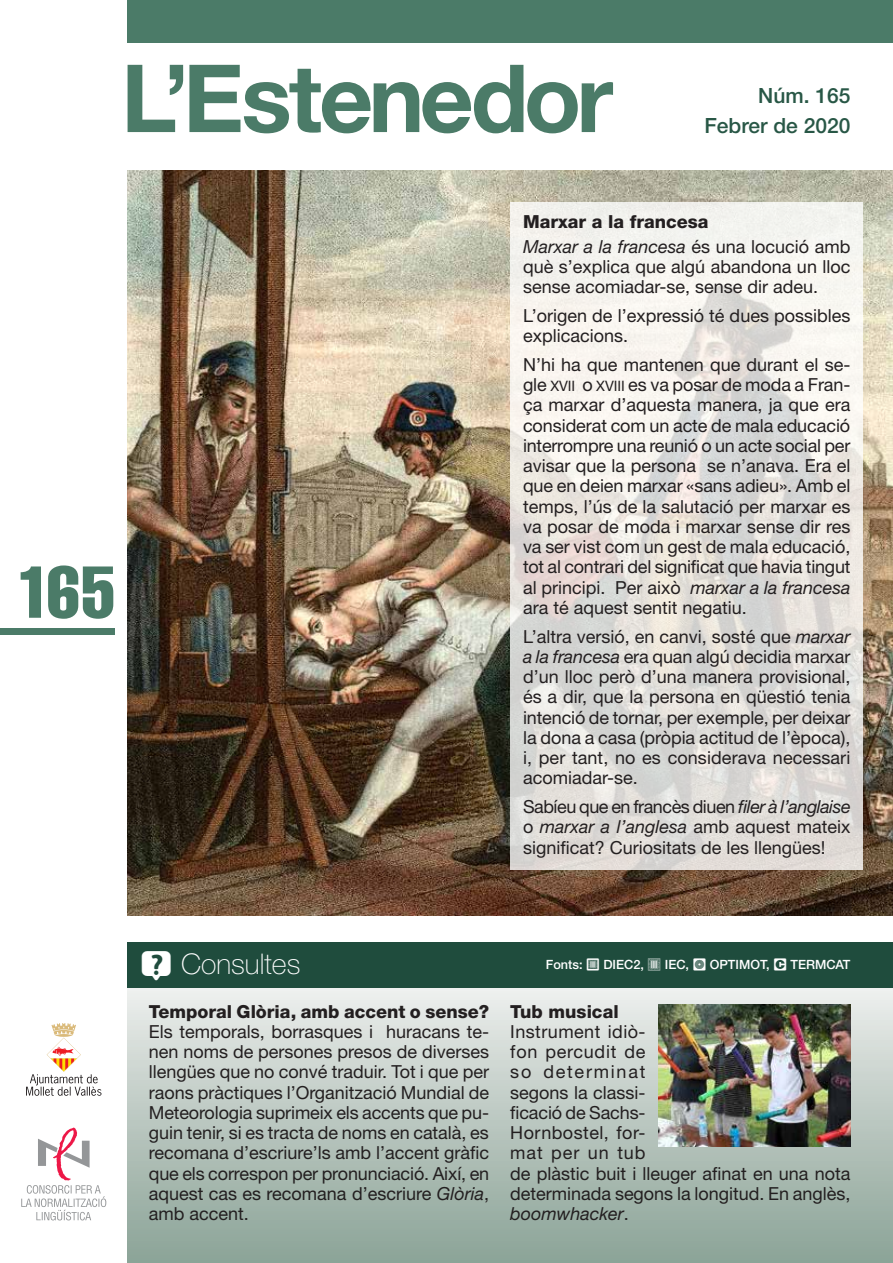
<style>
.page{position:relative;width:893px;height:1263px;background:#fff}
.page>*{position:absolute;margin:0;border:0;box-sizing:border-box;transform-origin:0 0}
.t1{font:extra-condensed 72px "Helvetica";color:#4b7b68}
.t2{font:100 28.5px "Helvetica Neue LT Std";color:#fff}
.t3{font:500 21px/30px "Helvetica Neue LT Std";color:#285746;text-align:right}
.t4{font:18px/20.2px "Helvetica Neue LT Std";color:#231f20;text-align:justify}
.t5{font:800 18px/24.5px "Helvetica Neue LT Std";color:#231f20}
.t6{font:500 12.75px "Helvetica Neue LT Std";color:#fff}
.s1{font-weight:400;font-style:italic}
.s2{font-weight:400}
.s3{font-family:"Helvetica Neue LT Std Roman SC800";font-size:14.4px}
.s4{font-style:italic}
.s5{font-family:"Estenedor";font-weight:400;font-size:30px}
.s6{font-family:"Estenedor";font-weight:400}
</style>
<div class="page">
<div style="left:128px;top:0;width:765px;height:43px;background:#4b7b68"></div>
<svg style="left:21px;top:1127px;width:85px;height:93px"></svg>
<svg style="left:26px;top:1023px;width:75px;height:73px"></svg>
<svg style="left:128px;top:65px;width:485px;height:68px"></svg>
<div style="left:0;top:628px;width:115px;height:7px;background:#4b7b68"></div>
<img style="left:128px;top:170px;width:765px;height:745px">
<div style="left:128px;top:959px;width:765px;height:304px;background:linear-gradient(to bottom,#f6f5f5,#89a296)"></div>
<div style="left:128px;top:942px;width:765px;height:46px;background:#1f4c3d"></div>
<svg style="left:510px;top:202px;width:353px;height:668px"></svg>
<img style="left:658px;top:1005px;width:192px;height:141px">
<h1 class="t1" style="left:17px;top:546px;width:99px">165</h1>
<p class="t3" style="left:704px;top:80px;width:147px">Núm. 165<br>Febrer de 2020</p>
<p class="t5" style="left:523px;top:209px;width:329px">Marxar a la francesa<br><span class="s1">Marxar a la francesa</span> <span class="s2">és una locució amb</span></p>
<p class="t4" style="left:523px;top:256px;width:329px">què s’explica que algú abandona un lloc sense acomiadar-se, sense dir adeu.</p>
<p class="t4" style="left:523px;top:305px;width:329px">L’origen de l’expressió té dues possibles explicacions.</p>
<p class="t4" style="left:523px;top:354px;width:329px">N’hi ha que mantenen que durant el se&shy;gle <span class="s3">XVII</span> o <span class="s3">XVIII</span> es va posar de moda a Fran&shy;ça marxar d’aquesta manera, ja que era considerat com un acte de mala educació interrompre una reunió o un acte social per avisar que la persona se n’anava. Era el que en deien marxar «sans adieu». Amb el temps, l’ús de la salutació per marxar es va posar de moda i marxar sense dir res va ser vist com un gest de mala educació, tot al contrari del significat que havia tingut al principi. Per això <span class="s4">marxar a la francesa </span>ara té aquest sentit negatiu.</p>
<p class="t4" style="left:523px;top:626px;width:329px">L’altra versió, en canvi, sosté que <span class="s4">marxar a la francesa</span> era quan algú decidia marxar d’un lloc però d’una manera provisional, és a dir, que la persona en qüestió tenia intenció de tornar, per exemple, per deixar la dona a casa (pròpia actitud de l’època), i, per tant, no es considerava necessari acomiadar-se.</p>
<p class="t4" style="left:523px;top:796px;width:329px">Sabíeu que en francès diuen <span class="s4">filer à l’anglaise </span>o <span class="s4">marxar a l’anglesa</span> amb aquest mateix significat? Curiositats de les llengües!</p>
<h2 class="t2" style="left:140px;top:948px;width:162px"><span class="s5">o</span> Consultes</h2>
<p class="t6" style="left:546px;top:957px;width:306px">Fonts: <span class="s6">J</span> DIEC2, <span class="s6">I</span> IEC, <span class="s6">P</span> OPTIMOT, <span class="s6">U</span> TERMCAT</p>
<p class="t5" style="left:149px;top:999px;width:342px">Temporal Glòria, amb accent o sense?</p>
<p class="t4" style="left:149px;top:1021px;width:342px">Els temporals, borrasques i huracans te&shy;nen noms de persones presos de diverses llengües que no convé traduir. Tot i que per raons pràctiques l’Organització Mundial de Meteorologia suprimeix els accents que pu&shy;guin tenir, si es tracta de noms en català, es recomana d’escriure’ls amb l’accent gràfic que els correspon per pronunciació. Així, en aquest cas es recomana d’escriure <span class="s4">Glòria</span>, amb accent.</p>
<p class="t5" style="left:510px;top:999px;width:110px">Tub musical</p>
<p class="t4" style="left:510px;top:1021px;width:342px;text-align:left">Instrument idiò-<br>fon percudit de<br>so determinat<br>segons la classi-<br>ficació de Sachs-<br>Hornbostel, for-<br>mat per un tub<br>de plàstic buit i lleuger afinat en una nota determinada segons la longitud. En anglès, <span class="s4">boomwhacker</span>.</p>
</div>
